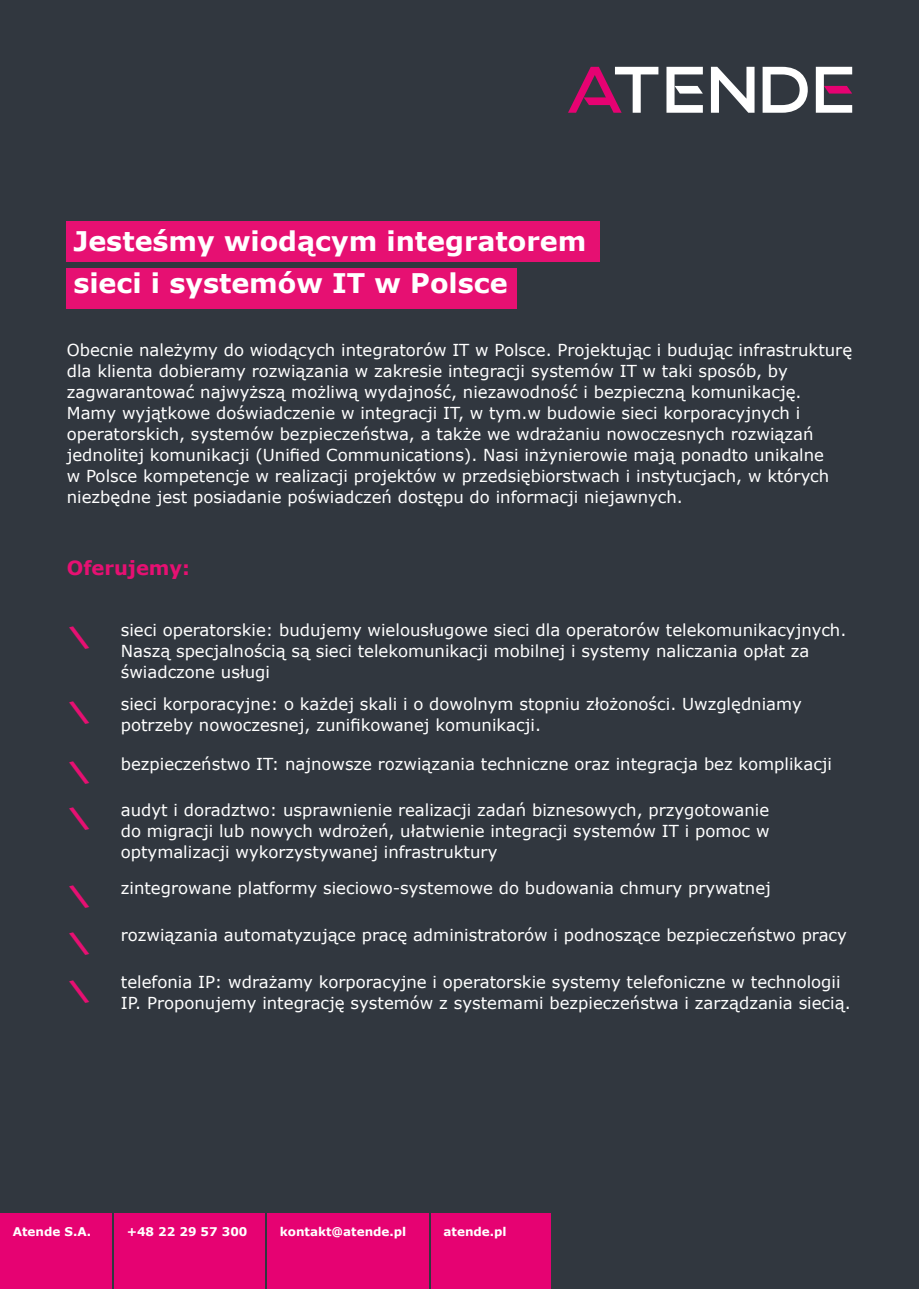
<style>
.page{position:relative;width:919px;height:1289px;background:#fff}
.page>*{position:absolute;margin:0;border:0;box-sizing:border-box;transform-origin:0 0}
.t1{font:700 27px/42.2px "Verdana";color:#fff}
.t2{font:700 19.5px "Verdana";color:#e61072}
.t3{font:16.5px/21px "Verdana";color:#fff}
.t4{font:700 12px "Verdana";color:#fff}
</style>
<div class="page">
<div style="left:0;top:0;width:918px;height:1288px;background:#31373f"></div>
<svg style="left:710px;top:67px;width:44px;height:46px"></svg>
<svg style="left:762px;top:67px;width:46px;height:46px"></svg>
<svg style="left:815px;top:67px;width:37px;height:46px"></svg>
<svg style="left:568px;top:67px;width:90px;height:46px"></svg>
<svg style="left:666px;top:67px;width:36px;height:46px"></svg>
<div style="left:114px;top:1213px;width:151px;height:75px;background:#e60272"></div>
<div style="left:267px;top:1213px;width:161px;height:75px;background:#e60272"></div>
<div style="left:0;top:1213px;width:112px;height:75px;background:#e60272"></div>
<div style="left:431px;top:1213px;width:119px;height:75px;background:#e60272"></div>
<div style="left:67px;top:268px;width:450px;height:40px;background:#e61072"></div>
<div style="left:67px;top:221px;width:533px;height:40px;background:#e61072"></div>
<h1 class="t1" style="left:73px;top:220px;width:514px">Jesteśmy wiodącym integratorem sieci i systemów IT w Polsce</h1>
<p class="t3" style="left:67px;top:339px;width:786px">Obecnie należymy do wiodących integratorów IT w Polsce. Projektując i budując infrastrukturę dla klienta dobieramy rozwiązania w zakresie integracji systemów IT w taki sposób, by zagwarantować najwyższą możliwą wydajność, niezawodność i bezpieczną komunikację.<br>Mamy wyjątkowe doświadczenie w integracji IT, w tym.w budowie sieci korporacyjnych i operatorskich, systemów bezpieczeństwa, a także we wdrażaniu nowoczesnych rozwiązań jednolitej komunikacji (Unified Communications). Nasi inżynierowie mają ponadto unikalne<br>w Polsce kompetencje w realizacji projektów w przedsiębiorstwach i instytucjach, w których niezbędne jest posiadanie poświadczeń dostępu do informacji niejawnych.</p>
<p class="t2" style="left:67px;top:554px;width:125px">Oferujemy:</p>
<p class="t3" style="left:121px;top:619px;width:727px">sieci operatorskie: budujemy wielousługowe sieci dla operatorów telekomunikacyjnych.<br>Naszą specjalnością są sieci telekomunikacji mobilnej i systemy naliczania opłat za świadczone usługi</p>
<p class="t3" style="left:121px;top:693px;width:682px">sieci korporacyjne: o każdej skali i o dowolnym stopniu złożoności. Uwzględniamy potrzeby nowoczesnej, zunifikowanej komunikacji.</p>
<p class="t3" style="left:121px;top:753px;width:712px">bezpieczeństwo IT: najnowsze rozwiązania techniczne oraz integracja bez komplikacji</p>
<p class="t3" style="left:121px;top:799px;width:650px;text-align:justify">audyt i doradztwo: usprawnienie realizacji zadań biznesowych, przygotowanie do migracji lub nowych wdrożeń, ułatwienie integracji systemów IT i pomoc w optymalizacji wykorzystywanej infrastruktury</p>
<p class="t3" style="left:121px;top:877px;width:651px">zintegrowane platformy sieciowo-systemowe do budowania chmury prywatnej</p>
<p class="t3" style="left:121px;top:924px;width:727px">rozwiązania automatyzujące pracę administratorów i podnoszące bezpieczeństwo pracy</p>
<p class="t3" style="left:121px;top:971px;width:731px">telefonia IP: wdrażamy korporacyjne i operatorskie systemy telefoniczne w technologii<br>IP. Proponujemy integrację systemów z systemami bezpieczeństwa i zarządzania siecią.</p>
<p class="t4" style="left:13px;top:1222px;width:80px">Atende S.A.</p>
<p class="t4" style="left:127px;top:1222px;width:122px">+48 22 29 57 300</p>
<p class="t4" style="left:280px;top:1222px;width:128px">kontakt@atende.pl</p>
<p class="t4" style="left:443px;top:1222px;width:65px">atende.pl</p>
</div>
